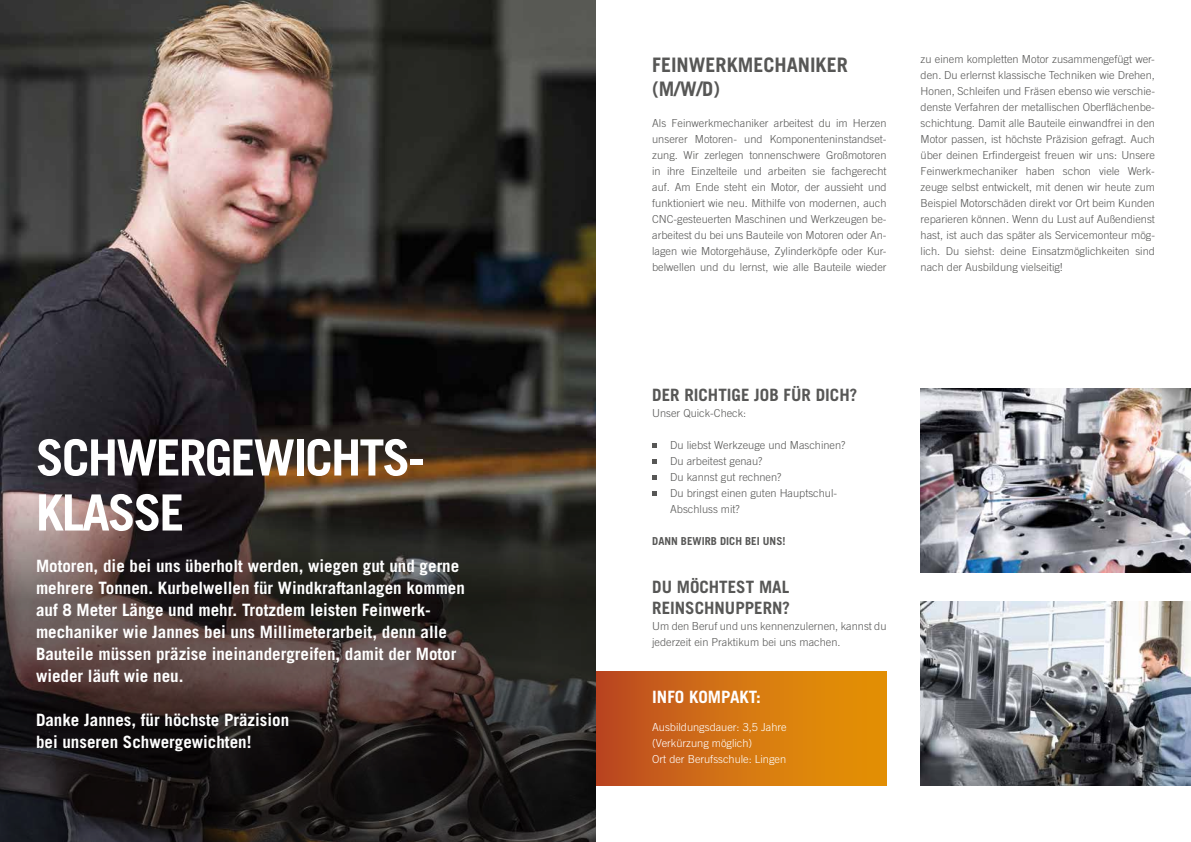
<style>
.page{position:relative;width:1191px;height:842px;background:#fff}
.page>*{position:absolute;margin:0;border:0;box-sizing:border-box;transform-origin:0 0}
.t1{font:700 50px/55px "Trade Gothic";letter-spacing:-.04em;color:#fff}
.t2{font:700 20px/24px "Trade Gothic";color:#575756}
.t3{font:700 17px/22px "Trade Gothic";color:#fff}
.t4{font:700 17px/20.4px "Trade Gothic";color:#575756}
.t5{font:300 11px/16px "Trade Gothic";color:#575756;text-align:justify}
.t6{font:300 11px/16px "Trade Gothic";color:#fff}
.t7{font:700 11px "Trade Gothic";color:#575756}
</style>
<div class="page">
<div style="left:595px;top:672px;width:291px;height:113px;background:linear-gradient(to right,#bd4b22,#e89903)"></div>
<img style="left:0;top:0;width:595px;height:432px">
<svg style="left:0;top:432px;width:595px;height:410px;background:#342c29"></svg>
<img style="left:920px;top:601px;width:271px;height:184px">
<img style="left:920px;top:388px;width:271px;height:184px">
<svg style="left:652px;top:443px;width:4px;height:4px"></svg>
<svg style="left:652px;top:459px;width:4px;height:4px"></svg>
<svg style="left:652px;top:475px;width:4px;height:4px"></svg>
<svg style="left:652px;top:491px;width:4px;height:4px"></svg>
<h1 class="t1" style="left:36px;top:429px;width:390px">SCHWERGEWICHTS-<br>KLASSE</h1>
<p class="t3" style="left:36px;top:554px;width:430px">Motoren, die bei uns überholt werden, wiegen gut und gerne mehrere Tonnen. Kurbelwellen für Windkraftanlagen kommen auf 8 Meter Länge und mehr. Trotzdem leisten Feinwerk&shy;mechaniker wie Jannes bei uns Millimeterarbeit, denn alle Bauteile müssen präzise ineinandergreifen, damit der Motor wieder läuft wie neu.</p>
<h3 class="t3" style="left:36px;top:708px;width:255px">Danke Jannes, für höchste Präzision bei unseren Schwergewichten!</h3>
<h2 class="t2" style="left:652px;top:53px;width:197px">FEINWERKMECHANIKER (M/W/D)</h2>
<p class="t5" style="left:652px;top:114px;width:236px">Als Feinwerkmechaniker arbeitest du im Herzen unserer Motoren- und Komponenteninstandset&shy;zung. Wir zerlegen tonnenschwere Großmotoren in ihre Einzelteile und arbeiten sie fachgerecht auf. Am Ende steht ein Motor, der aussieht und funktioniert wie neu. Mithilfe von modernen, auch CNC-gesteuerten Maschinen und Werkzeugen be&shy;arbeitest du bei uns Bauteile von Motoren oder An&shy;lagen wie Motorgehäuse, Zylinderköpfe oder Kur&shy;belwellen und du lernst, wie alle Bauteile wieder</p>
<p class="t5" style="left:920px;top:51px;width:236px">zu einem kompletten Motor zusammengefügt wer&shy;den. Du erlernst klassische Techniken wie Drehen, Honen, Schleifen und Fräsen ebenso wie verschie&shy;denste Verfahren der metallischen Oberflächenbe&shy;schichtung. Damit alle Bauteile einwandfrei in den Motor passen, ist höchste Präzision gefragt. Auch über deinen Erfindergeist freuen wir uns: Unsere Feinwerkmechaniker haben schon viele Werk&shy;zeuge selbst entwickelt, mit denen wir heute zum Beispiel Motorschäden direkt vor Ort beim Kunden reparieren können. Wenn du Lust auf Außendienst hast, ist auch das später als Servicemonteur mög&shy;lich. Du siehst: deine Einsatzmöglichkeiten sind nach der Ausbildung vielseitig!</p>
<h3 class="t4" style="left:652px;top:385px;width:207px">DER RICHTIGE JOB FÜR DICH?</h3>
<p class="t5" style="left:652px;top:405px;width:96px">Unser Quick-Check:</p>
<p class="t5" style="left:670px;top:437px;width:177px;text-align:left">Du liebst Werkzeuge und Maschinen?<br>Du arbeitest genau?<br>Du kannst gut rechnen?<br>Du bringst einen guten Hauptschul-<br>Abschluss mit?</p>
<p class="t7" style="left:652px;top:535px;width:135px">DANN BEWIRB DICH BEI UNS!</p>
<h3 class="t4" style="left:652px;top:577px;width:139px">DU MÖCHTEST MAL<br>REINSCHNUPPERN?</h3>
<p class="t5" style="left:652px;top:617px;width:236px">Um den Beruf und uns kennenzulernen, kannst du jederzeit ein Praktikum bei uns machen.</p>
<h3 class="t3" style="left:652px;top:685px;width:110px">INFO KOMPAKT:</h3>
<p class="t6" style="left:652px;top:718px;width:136px">Ausbildungsdauer: 3,5 Jahre (Verkürzung möglich)<br>Ort der Berufsschule: Lingen</p>
</div>
